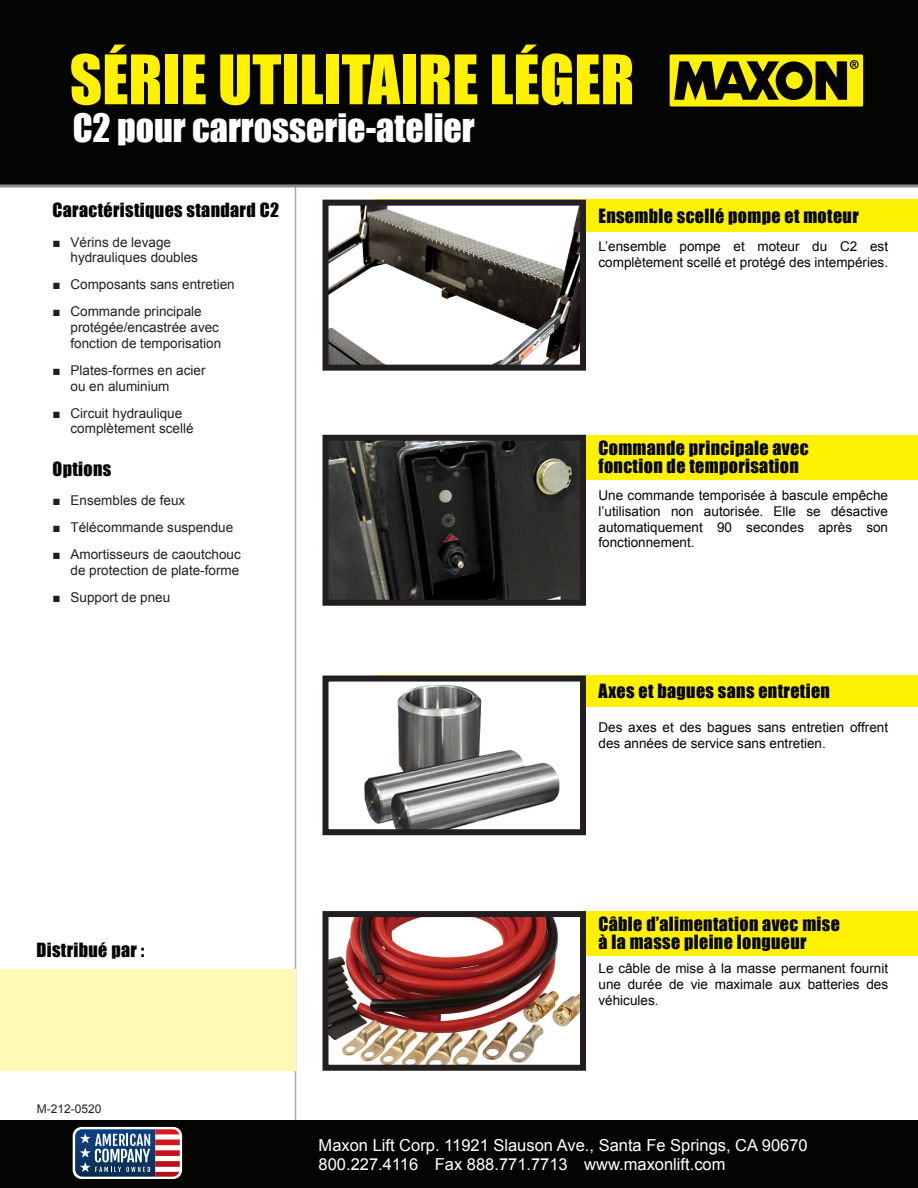
<style>
.page{position:relative;width:918px;height:1188px;background:#fff}
.page>*{position:absolute;margin:0;border:0;box-sizing:border-box;transform-origin:0 0}
.t1{font:63px "Impact";color:#fff101}
.t2{font:36px "Impact";color:#fff}
.e{font:18px/18px "Impact";letter-spacing:.02em;color:#040503}
.t3{font:16.5px/19.5px "Arial";color:#fff}
.f{font:13.5px/15.8px "Arial";color:#040503;text-align:justify}
.t4{font:13.5px/15.8px "Arial";color:#231f20}
.t5{font:12px "Arial";color:#231f20}
</style>
<div class="page">
<hr style="left:295px;top:180px;width:1px;height:952px;background:#a8a9ad">
<div style="left:0;top:0;width:918px;height:187px;background:#040503"></div>
<div style="left:670px;top:54px;width:193px;height:53px;background:#fff101;border-radius:2px"></div>
<svg style="left:674px;top:60px;width:185px;height:40px"></svg>
<div style="left:0;top:1120px;width:918px;height:68px;background:#040503"></div>
<div style="left:73px;top:1127px;width:109px;height:52px;background:#fff;border-radius:9px"></div>
<svg style="left:75px;top:1129px;width:105px;height:48px"></svg>
<div style="left:374px;top:911px;width:544px;height:45px;background:#fff101"></div>
<img style="left:329px;top:918px;width:250px;height:146px">
<div style="left:322px;top:911px;width:264px;height:160px;border:6px solid #231f20"></div>
<div style="left:374px;top:435px;width:544px;height:45px;background:#fff101"></div>
<img style="left:329px;top:442px;width:250px;height:157px">
<div style="left:322px;top:435px;width:264px;height:171px;border:6px solid #231f20"></div>
<div style="left:374px;top:200px;width:544px;height:32px;background:#fff101"></div>
<img style="left:329px;top:207px;width:250px;height:157px">
<div style="left:322px;top:200px;width:264px;height:171px;border:6px solid #231f20"></div>
<div style="left:374px;top:676px;width:544px;height:31px;background:#fff101"></div>
<div style="left:326px;top:679px;width:257px;height:153px;background:#fff"></div>
<img style="left:364px;top:684px;width:196px;height:144px">
<div style="left:322px;top:676px;width:264px;height:159px;border:6px solid #231f20"></div>
<div style="left:0;top:969px;width:295px;height:102px;background:#fff9b8"></div>
<h1 class="t1" style="left:70px;top:31px;width:566px">SÉRIE UTILITAIRE LÉGER</h1>
<h2 class="t2" style="left:73px;top:100px;width:404px">C2 pour carrosserie-atelier</h2>
<p class="e" style="left:52px;top:201px;width:228px">Caractéristiques standard C2</p>
<p class="t4" style="left:70px;top:234px;width:129px;text-indent:-18px">■ Vérins de levage hydrauliques doubles</p>
<p class="t4" style="left:52px;top:277px;width:184px">■ Composants sans entretien</p>
<p class="t4" style="left:70px;top:304px;width:152px;text-indent:-18px">■ Commande principale protégée/encastrée avec fonction de temporisation</p>
<p class="t4" style="left:70px;top:363px;width:137px;text-indent:-18px">■ Plates-formes en acier ou en aluminium</p>
<p class="t4" style="left:70px;top:405px;width:125px;text-indent:-18px">■ Circuit hydraulique complètement scellé</p>
<p class="e" style="left:52px;top:460px;width:60px">Options</p>
<p class="t4" style="left:52px;top:493px;width:134px">■ Ensembles de feux</p>
<p class="t4" style="left:52px;top:520px;width:182px">■ Télécommande suspendue</p>
<p class="t4" style="left:52px;top:547px;width:190px;text-align:right">■ Amortisseurs de caoutchouc de protection de plate-forme</p>
<p class="t4" style="left:52px;top:590px;width:119px">■ Support de pneu</p>
<p class="e" style="left:598px;top:206px;width:262px">Ensemble scellé pompe et moteur</p>
<p class="f" style="left:598px;top:239px;width:291px">L’ensemble pompe et moteur du C2 est complètement scellé et protégé des intempéries.</p>
<p class="e" style="left:598px;top:439px;width:212px">Commande principale avec fonction de temporisation</p>
<p class="f" style="left:598px;top:488px;width:291px">Une commande temporisée à bascule empêche l’utilisation non autorisée. Elle se désactive automatiquement 90 secondes après son fonctionnement.</p>
<p class="e" style="left:598px;top:682px;width:233px">Axes et bagues sans entretien</p>
<p class="f" style="left:598px;top:719px;width:291px">Des axes et des bagues sans entretien offrent des années de service sans entretien.</p>
<p class="e" style="left:36px;top:941px;width:110px">Distribué par :</p>
<p class="t5" style="left:37px;top:1101px;width:66px">M-212-0520</p>
<p class="e" style="left:598px;top:914px;width:243px">Câble d’alimentation avec mise à la masse pleine longueur</p>
<p class="f" style="left:598px;top:961px;width:291px">Le câble de mise à la masse permanent fournit une durée de vie maximale aux batteries des véhicules.</p>
<p class="t3" style="left:319px;top:1135px;width:491px">Maxon Lift Corp. 11921 Slauson Ave., Santa Fe Springs, CA 90670<br>800.227.4116 Fax 888.771.7713 www.maxonlift.com</p>
</div>
